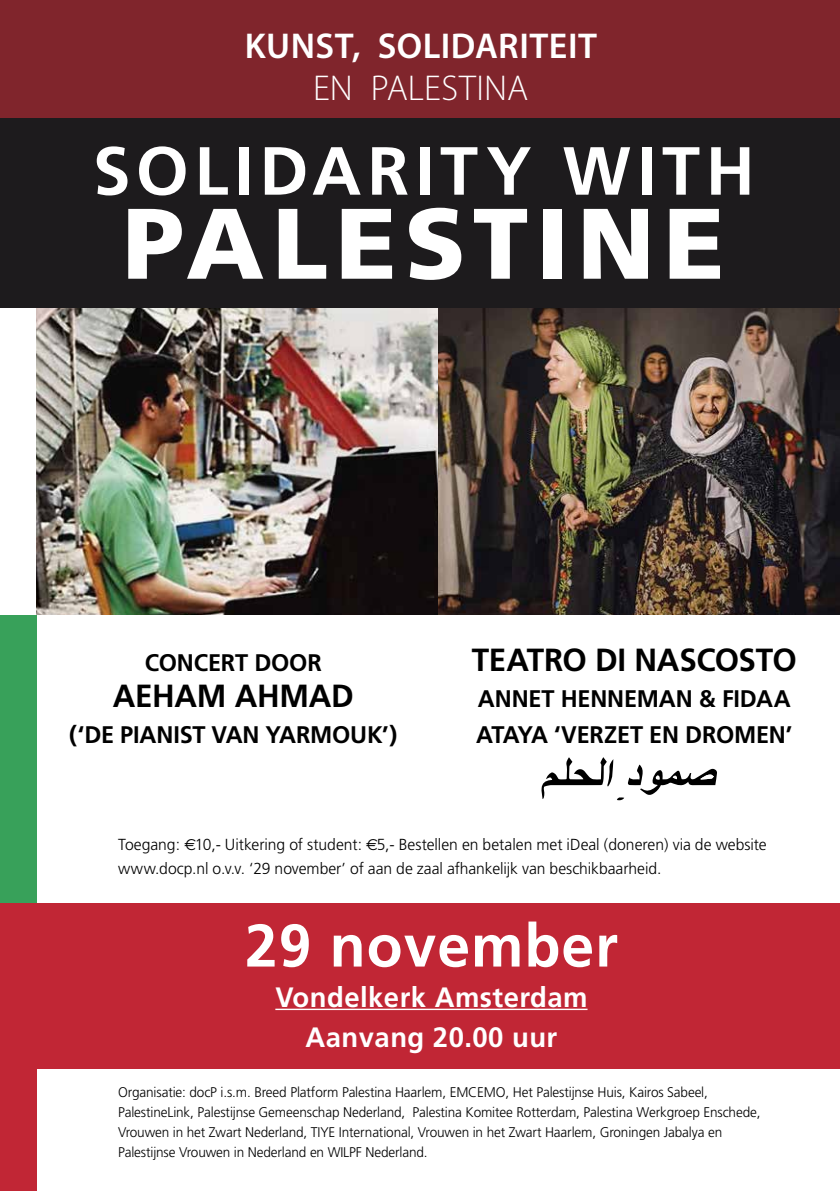
<style>
.page{position:relative;width:840px;height:1191px;background:#fff}
.page>*{position:absolute;margin:0;border:0;box-sizing:border-box;transform-origin:0 0}
.t1{font:900 100px "Frutiger";letter-spacing:.08em;color:#fff}
.t2{font:700 68px "Frutiger";letter-spacing:.09em;color:#fff}
.t3{font:700 60px "Frutiger";letter-spacing:.015em;color:#fff}
.t4{font:600 36px "Myriad Pro";letter-spacing:.015em;color:#fff}
.t5{font:300 36px "Myriad Pro";letter-spacing:.005em;color:#fff}
.t6{font:700 32px "Frutiger";letter-spacing:-.01em;color:#000}
.t7{font:700 28px/40px "Frutiger";letter-spacing:.015em;color:#fff;text-align:center}
.t8{font:700 24px/36px "Frutiger";letter-spacing:-.01em;color:#000}
.t9{font:300 16px/24px "Frutiger";letter-spacing:-.005em;color:#000}
.t10{font:300 14px/20px "Frutiger";letter-spacing:-.01em;color:#000}
.s1{font-family:"Euro Sans";font-weight:400}
</style>
<div class="page">
<div style="left:0;top:903px;width:839px;height:166px;background:#c12635"></div>
<div style="left:0;top:90px;width:839px;height:270px;background:#1d1b1d"></div>
<div style="left:0;top:308px;width:36px;height:426px;background:#fff"></div>
<div style="left:0;top:0;width:839px;height:117px;background:#80252c"></div>
<div style="left:0;top:615px;width:36px;height:302px;background:#38a15a"></div>
<div style="left:0;top:903px;width:36px;height:288px;background:#c12635"></div>
<hr style="left:275px;top:1008px;width:312px;height:2px;background:#fff">
<svg style="left:541px;top:757px;width:175px;height:44px"></svg>
<img style="left:36px;top:308px;width:803px;height:307px">
<h3 class="t4" style="left:244px;top:23px;width:353px">KUNST, SOLIDARITEIT</h3>
<h3 class="t5" style="left:313px;top:68px;width:216px">EN PALESTINA</h3>
<h2 class="t2" style="left:93px;top:131px;width:663px">SOLIDARITY WITH</h2>
<h1 class="t1" style="left:123px;top:183px;width:603px">PALESTINE</h1>
<h3 class="t8" style="left:145px;top:644px;width:178px">CONCERT DOOR</h3>
<h3 class="t6" style="left:113px;top:677px;width:242px">AEHAM AHMAD</h3>
<h3 class="t8" style="left:69px;top:716px;width:329px">(‘DE PIANIST VAN YARMOUK’)</h3>
<h3 class="t6" style="left:471px;top:641px;width:326px">TEATRO DI NASCOSTO</h3>
<h3 class="t8" style="left:476px;top:680px;width:318px">ANNET HENNEMAN &amp; FIDAA<br>ATAYA ‘VERZET EN DROMEN’</h3>
<p class="t9" style="left:118px;top:832px;width:649px">Toegang: <span class="s1">€</span>10,- Uitkering of student: <span class="s1">€</span>5,- Bestellen en betalen met iDeal (doneren) via de website www.docp.nl o.v.v. ‘29 november’ of aan de zaal afhankelijk van beschikbaarheid.</p>
<h3 class="t3" style="left:245px;top:910px;width:374px">29 november</h3>
<h3 class="t7" style="left:275px;top:977px;width:313px">Vondelkerk Amsterdam<br>Aanvang 20.00 uur</h3>
<p class="t10" style="left:118px;top:1082px;width:643px">Organisatie: docP i.s.m. Breed Platform Palestina Haarlem, EMCEMO, Het Palestijnse Huis, Kairos Sabeel, PalestineLink, Palestijnse Gemeenschap Nederland, Palestina Komitee Rotterdam, Palestina Werkgroep Enschede, Vrouwen in het Zwart Nederland, TIYE International, Vrouwen in het Zwart Haarlem, Groningen Jabalya en Palestijnse Vrouwen in Nederland en WILPF Nederland.</p>
</div>
